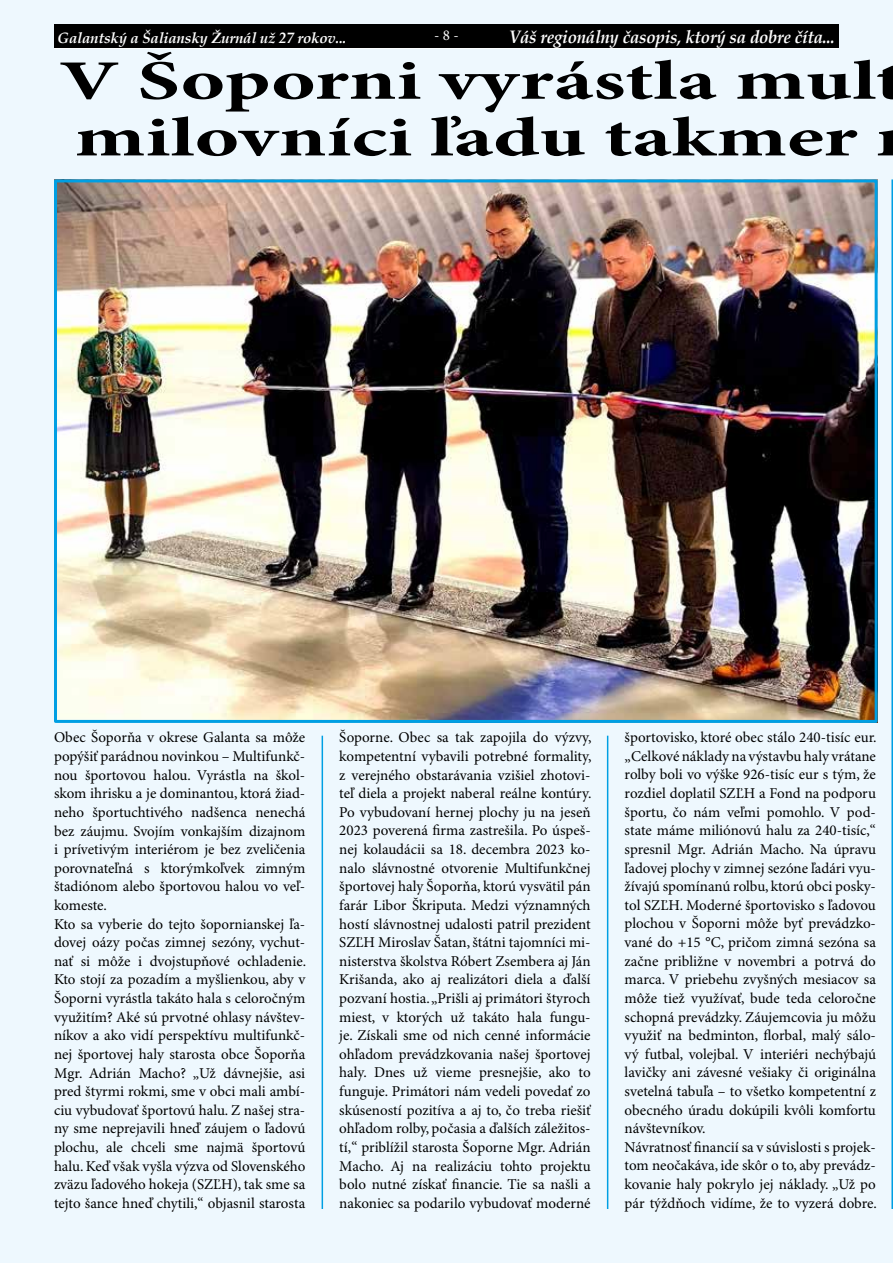
<style>
.page{position:relative;width:893px;height:1263px;background:#eef8fe}
.page>*{position:absolute;margin:0;border:0;box-sizing:border-box;transform-origin:0 0}
.t1{font:700 55.65px/56.7px "Minion Pro";color:#000;scale:1.51 1}
.t2{font:italic 700 18px "Book Antiqua";letter-spacing:-.01em;color:#fff;scale:.93 1}
.t3{font:15px/18.6px "Minion Pro";color:#000}
.t4{font:italic 700 15px "Book Antiqua";letter-spacing:-.01em;color:#fff}
.t5{font:15px "Minion Pro";color:#fff}
</style>
<div class="page">
<img style="left:58px;top:183px;width:816px;height:536px">
<div style="left:54px;top:179px;width:824px;height:544px;border:3px solid #009fe3"></div>
<hr style="left:322px;top:736px;width:1px;height:473px;background:#009fe3">
<hr style="left:607px;top:736px;width:1px;height:473px;background:#009fe3">
<hr style="left:891px;top:179px;width:2px;height:1030px;background:#009fe3">
<hr style="left:54px;top:47px;width:785px;height:2px;background:#fff">
<div style="left:54px;top:24px;width:785px;height:24px;background:#000"></div>
<p class="t4" style="left:57px;top:27px;width:291px">Galantský a Šaliansky Žurnál už 27 rokov...</p>
<p class="t5" style="left:434px;top:26px;width:26px">- 8 -</p>
<p class="t2" style="left:509px;top:24px;width:352px">Váš regionálny časopis, ktorý sa dobre číta...</p>
<h1 class="t1" style="left:59px;top:55px;width:561px">V Šoporni vyrástla mult milovníci ľadu takmer</h1>
<p class="t3" style="left:54px;top:729px;width:254px">Obec Šoporňa v okrese Galanta sa môže popýšiť parádnou novinkou – Multifunkč&shy;nou športovou halou. Vyrástla na škol&shy;skom ihrisku a je dominantou, ktorá žiad&shy;neho športuchtivého nadšenca nenechá bez záujmu. Svojím vonkajším dizajnom i prívetivým interiérom je bez zveličenia porovnateľná s ktorýmkoľvek zimným štadiónom alebo športovou halou vo veľ&shy;komeste.<br>Kto sa vyberie do tejto šopornianskej ľa&shy;dovej oázy počas zimnej sezóny, vychut&shy;nať si môže i dvojstupňové ochladenie.<br>Kto stojí za pozadím a myšlienkou, aby v Šoporni vyrástla takáto hala s celoročným využitím? Aké sú prvotné ohlasy návštev&shy;níkov a ako vidí perspektívu multifunkč&shy;nej športovej haly starosta obce Šoporňa Mgr. Adrián Macho? „Už dávnejšie, asi pred štyrmi rokmi, sme v obci mali ambí&shy;ciu vybudovať športovú halu. Z našej stra&shy;ny sme neprejavili hneď záujem o ľadovú plochu, ale chceli sme najmä športovú halu. Keď však vyšla výzva od Slovenského zväzu ľadového hokeja (SZĽH), tak sme sa tejto šance hneď chytili,“ objasnil starosta</p>
<p class="t3" style="left:339px;top:729px;width:254px;text-align:justify">Šoporne. Obec sa tak zapojila do výzvy, kompetentní vybavili potrebné formality, z verejného obstarávania vzišiel zhotovi&shy;teľ diela a projekt naberal reálne kontúry.<br>Po vybudovaní hernej plochy ju na jeseň 2023 poverená firma zastrešila. Po úspeš&shy;nej kolaudácii sa 18. decembra 2023 ko&shy;nalo slávnostné otvorenie Multifunkčnej športovej haly Šoporňa, ktorú vysvätil pán farár Libor Škriputa. Medzi významných hostí slávnostnej udalosti patril prezident SZĽH Miroslav Šatan, štátni tajomníci mi&shy;nisterstva školstva Róbert Zsembera aj Ján Krišanda, ako aj realizátori diela a ďalší pozvaní hostia. „Prišli aj primátori štyroch miest, v ktorých už takáto hala fungu&shy;je. Získali sme od nich cenné informácie ohľadom prevádzkovania našej športovej haly. Dnes už vieme presnejšie, ako to funguje. Primátori nám vedeli povedať zo skúseností pozitíva a aj to, čo treba riešiť ohľadom rolby, počasia a ďalších záležitos&shy;tí,“ priblížil starosta Šoporne Mgr. Adrián Macho. Aj na realizáciu tohto projektu bolo nutné získať financie. Tie sa našli a nakoniec sa podarilo vybudovať moderné</p>
<p class="t3" style="left:625px;top:729px;width:254px">športovisko, ktoré obec stálo 240-tisíc eur. „Celkové náklady na výstavbu haly vrátane rolby boli vo výške 926-tisíc eur s tým, že rozdiel doplatil SZĽH a Fond na podporu športu, čo nám veľmi pomohlo. V pod&shy;state máme miliónovú halu za 240-tisíc,“ spresnil Mgr. Adrián Macho. Na úpravu ľadovej plochy v zimnej sezóne ľadári vyu&shy;žívajú spomínanú rolbu, ktorú obci posky&shy;tol SZĽH. Moderné športovisko s ľadovou plochou v Šoporni môže byť prevádzko&shy;vané do +15 °C, pričom zimná sezóna sa začne približne v novembri a potrvá do marca. V priebehu zvyšných mesiacov sa môže tiež využívať, bude teda celoročne schopná prevádzky. Záujemcovia ju môžu využiť na bedminton, florbal, malý sálo&shy;vý futbal, volejbal. V interiéri nechýbajú lavičky ani závesné vešiaky či originálna svetelná tabuľa – to všetko kompetentní z obecného úradu dokúpili kvôli komfortu návštevníkov.<br>Návratnosť financií sa v súvislosti s projek&shy;tom neočakáva, ide skôr o to, aby prevádz&shy;kovanie haly pokrylo jej náklady. „Už po pár týždňoch vidíme, že to vyzerá dobre.</p>
</div>
